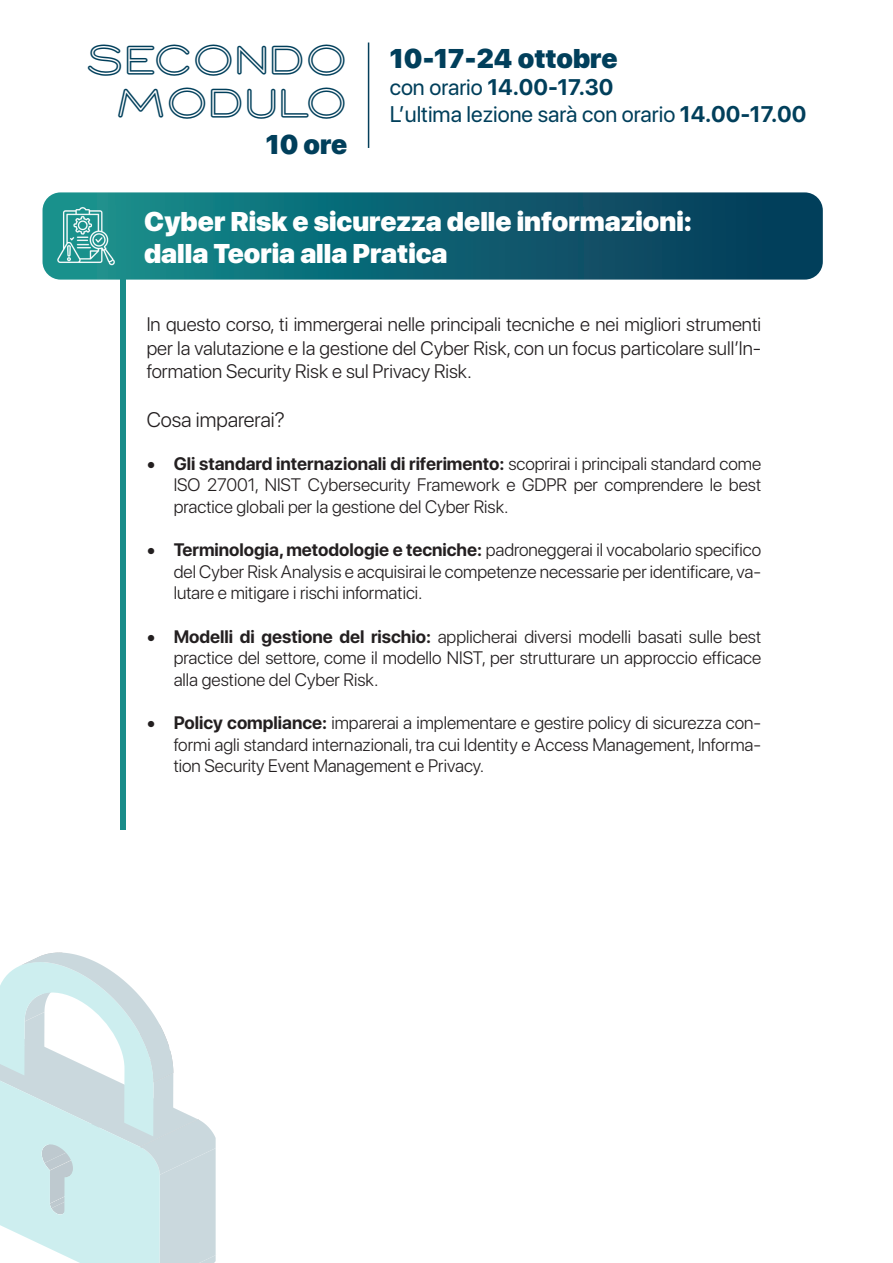
<style>
.page{position:relative;width:893px;height:1263px;background:#fff}
.page>*{position:absolute;margin:0;border:0;box-sizing:border-box;transform-origin:0 0}
.t1{font:500 36px/43.2px "Stormline PERSONALUSEONLY";color:#013f5b;text-align:right}
.t2{font:900 27px/32.4px "SF Pro Display";color:#fff}
.t3{font:900 27px "SF Pro Display";color:#013f5b}
.t4{font:22.5px/27px "SF Pro Display";color:#013f5b}
.t5{font:300 21px "SF Pro Display";color:#231f20}
.t6{font:300 19.5px/23.4px "SF Pro Display";color:#231f20;text-align:justify}
.t7{font:300 18px/21.6px "SF Pro Display";color:#231f20;text-align:justify}
.s1{font-weight:700}
</style>
<div class="page">
<svg style="left:0;top:952px;width:216px;height:311px"></svg>
<hr style="left:368px;top:43px;width:1px;height:105px;background:#053f5a">
<div style="left:121px;top:196px;width:5px;height:633px;background:#198c89"></div>
<svg style="left:43px;top:192px;width:780px;height:88px;background:#106373"></svg>
<img style="left:55px;top:205px;width:62px;height:62px">
<h1 class="t1" style="left:85px;top:36px;width:264px">SECONDO<br>MODULO</h1>
<h2 class="t3" style="left:390px;top:43px;width:229px">10-17-24 ottobre</h2>
<p class="t4" style="left:390px;top:74px;width:418px">con orario <span class="s1">14.00-17.30<br></span>L’ultima lezione sarà con orario <span class="s1">14.00-17.00</span></p>
<h2 class="t3" style="left:266px;top:129px;width:83px">10 ore</h2>
<h2 class="t2" style="left:144px;top:205px;width:549px">Cyber Risk e sicurezza delle informazioni: dalla Teoria alla Pratica</h2>
<p class="t6" style="left:147px;top:313px;width:616px">In questo corso, ti immergerai nelle principali tecniche e nei migliori strumenti per la valutazione e la gestione del Cyber Risk, con un focus particolare sull’In&shy;formation Security Risk e sul Privacy Risk.</p>
<p class="t5" style="left:147px;top:404px;width:140px">Cosa imparerai?</p>
<p class="t7" style="left:174px;top:453px;width:589px;text-indent:-27px"><span class="s1">• Gli standard internazionali di riferimento:</span> scoprirai i principali standard come ISO 27001, NIST Cybersecurity Framework e GDPR per comprendere le best practice globali per la gestione del Cyber Risk.</p>
<p class="t7" style="left:174px;top:539px;width:589px;text-indent:-27px"><span class="s1">• Terminologia, metodologie e tecniche:</span> padroneggerai il vocabolario specifico del Cyber Risk Analysis e acquisirai le competenze necessarie per identificare, va&shy;lutare e mitigare i rischi informatici.</p>
<p class="t7" style="left:174px;top:626px;width:589px;text-indent:-27px"><span class="s1">• Modelli di gestione del rischio:</span> applicherai diversi modelli basati sulle best practice del settore, come il modello NIST, per strutturare un approccio efficace alla gestione del Cyber Risk.</p>
<p class="t7" style="left:174px;top:712px;width:589px;text-indent:-27px"><span class="s1">• Policy compliance:</span> imparerai a implementare e gestire policy di sicurezza con&shy;formi agli standard internazionali, tra cui Identity e Access Management, Informa&shy;tion Security Event Management e Privacy.</p>
</div>
